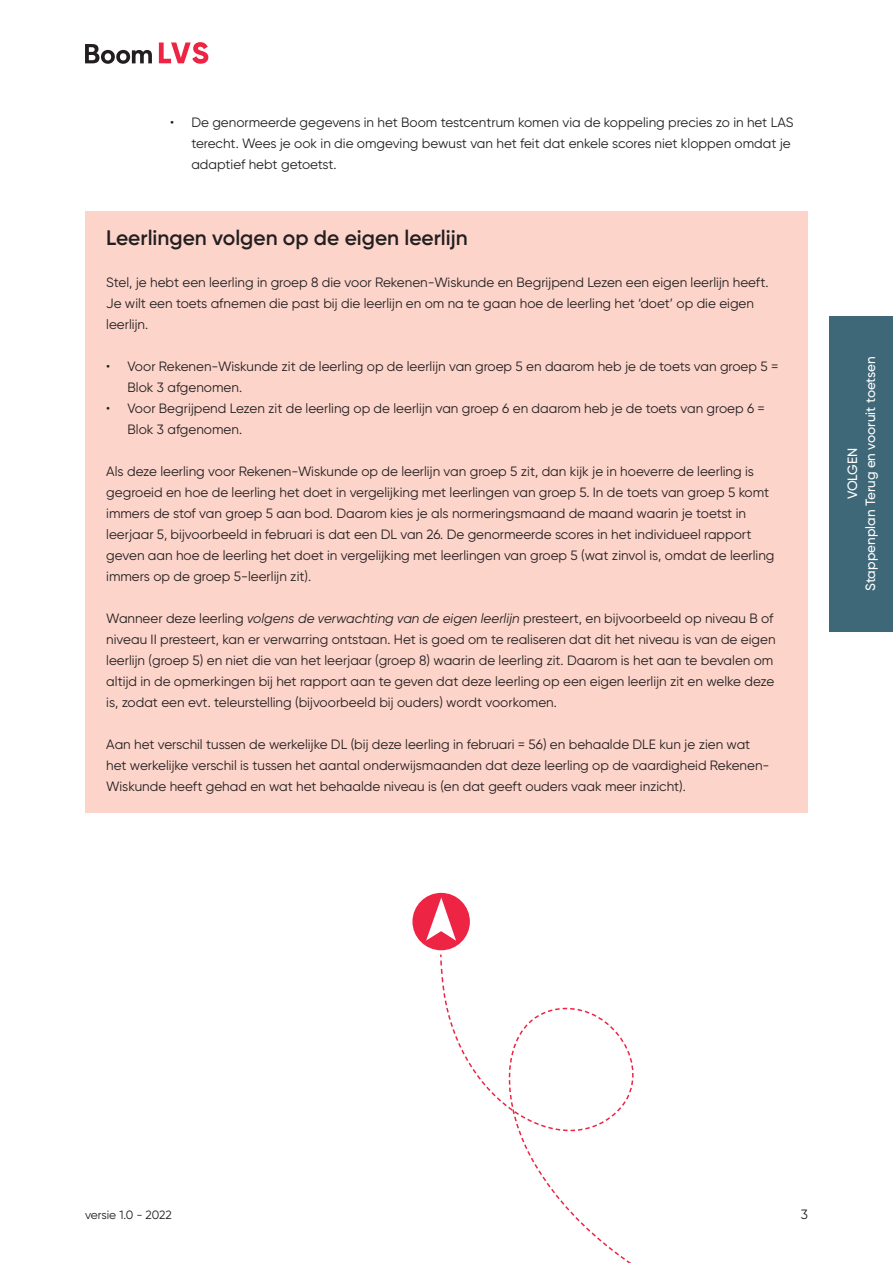
<style>
.page{position:relative;width:893px;height:1263px;background:#fff}
.page>*{position:absolute;margin:0;border:0;box-sizing:border-box;transform-origin:0 0}
.t1{font:600 21px "Gilroy";color:#231f20}
.t2{font:13.5px/21px "Gilroy";color:#231f20}
.t3{font:500 13.5px/18px "Gilroy";color:#fff;text-align:center}
.t4{font:12px "Gilroy";letter-spacing:-.01em;color:#231f20}
.s1{font-style:italic}
</style>
<div class="page">
<div style="left:85px;top:211px;width:723px;height:601px;background:#fcd4ca"></div>
<div style="left:829px;top:316px;width:64px;height:315px;background:#3e6778"></div>
<svg style="left:85px;top:44px;width:67px;height:20px"></svg>
<svg style="left:159px;top:42px;width:49px;height:22px"></svg>
<svg style="left:412px;top:893px;width:58px;height:57px"></svg>
<svg style="left:440px;top:954px;width:194px;height:309px"></svg>
<p class="t2" style="left:191px;top:111px;width:604px;text-indent:-21px">• De genormeerde gegevens in het Boom testcentrum komen via de koppeling precies zo in het LAS terecht. Wees je ook in die omgeving bewust van het feit dat enkele scores niet kloppen omdat je adaptief hebt getoetst.</p>
<h1 class="t1" style="left:106px;top:224px;width:363px">Leerlingen volgen op de eigen leerlijn</h1>
<p class="t2" style="left:106px;top:271px;width:664px">Stel, je hebt een leerling in groep 8 die voor Rekenen-Wiskunde en Begrijpend Lezen een eigen leerlijn heeft.<br>Je wilt een toets afnemen die past bij die leerlijn en om na te gaan hoe de leerling het ‘doet’ op die eigen leerlijn.</p>
<p class="t2" style="left:128px;top:355px;width:652px;text-indent:-21px">• Voor Rekenen-Wiskunde zit de leerling op de leerlijn van groep 5 en daarom heb je de toets van groep 5 =<br>Blok 3 afgenomen.</p>
<p class="t2" style="left:128px;top:397px;width:639px;text-indent:-21px">• Voor Begrijpend Lezen zit de leerling op de leerlijn van groep 6 en daarom heb je de toets van groep 6 =<br>Blok 3 afgenomen.</p>
<p class="t2" style="left:106px;top:460px;width:670px">Als deze leerling voor Rekenen-Wiskunde op de leerlijn van groep 5 zit, dan kijk je in hoeverre de leerling is gegroeid en hoe de leerling het doet in vergelijking met leerlingen van groep 5. In de toets van groep 5 komt immers de stof van groep 5 aan bod. Daarom kies je als normeringsmaand de maand waarin je toetst in leerjaar 5, bijvoorbeeld in februari is dat een DL van 26. De genormeerde scores in het individueel rapport geven aan hoe de leerling het doet in vergelijking met leerlingen van groep 5 (wat zinvol is, omdat de leerling immers op de groep 5-leerlijn zit).</p>
<p class="t2" style="left:106px;top:607px;width:671px">Wanneer deze leerling <span class="s1">volgens de verwachting van de eigen leerlijn</span> presteert, en bijvoorbeeld op niveau B of niveau II presteert, kan er verwarring ontstaan. Het is goed om te realiseren dat dit het niveau is van de eigen leerlijn (groep 5) en niet die van het leerjaar (groep 8) waarin de leerling zit. Daarom is het aan te bevalen om altijd in de opmerkingen bij het rapport aan te geven dat deze leerling op een eigen leerlijn zit en welke deze is, zodat een evt. teleurstelling (bijvoorbeeld bij ouders) wordt voorkomen.</p>
<p class="t2" style="left:106px;top:733px;width:665px">Aan het verschil tussen de werkelijke DL (bij deze leerling in februari = 56) en behaalde DLE kun je zien wat het werkelijke verschil is tussen het aantal onderwijsmaanden dat deze leerling op de vaardigheid Rekenen-<br>Wiskunde heeft gehad en wat het behaalde niveau is (en dat geeft ouders vaak meer inzicht).</p>
<p class="t3" style="left:843px;top:591px;width:236px;rotate:-90deg">VOLGEN<br>Stappenplan Terug en vooruit toetsen</p>
<p class="t4" style="left:85px;top:1207px;width:88px">versie 1.0 - 2022</p>
<p class="t2" style="left:801px;top:1203px;width:9px">3</p>
</div>
